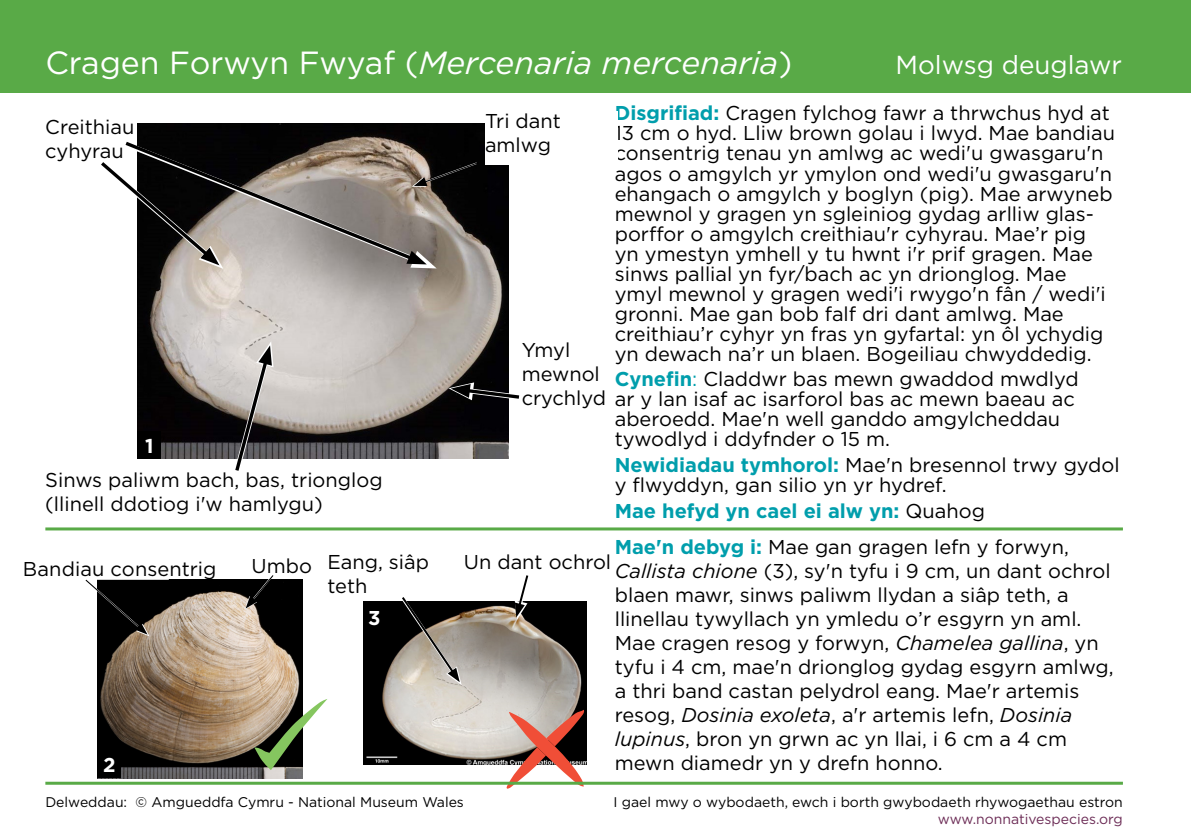
<style>
.page{position:relative;width:1191px;height:840px;background:#fff}
.page>*{position:absolute;margin:0;border:0;box-sizing:border-box;transform-origin:0 0}
.t1{font:italic 32px "Gotham";color:#fff}
.t2{font:26px "Gotham";color:#fff}
.t3{font:20px/24px "Gotham";color:#000}
.t4{font:700 20px "Gotham";color:#009eac}
.t5{font:700 20px "Gotham";color:#fff}
.t6{font:14px "Gotham";color:#000}
.t7{font:14px "Gotham";color:#6c2c56}
.s1{font-style:normal}
.s2{font-weight:700;color:#009eac}
.s3{color:#009eac}
.s4{font-weight:400;color:#000}
.s5{font-style:italic}
</style>
<div class="page">
<img style="left:137px;top:124px;width:371px;height:334px">
<img style="left:364px;top:601px;width:222px;height:162px">
<img style="left:98px;top:579px;width:205px;height:199px">
<div style="left:0;top:0;width:1191px;height:93px;background:#59aa47"></div>
<svg style="left:505px;top:709px;width:80px;height:79px"></svg>
<svg style="left:400px;top:597px;width:61px;height:87px;background:#7f7a71"></svg>
<hr style="left:45px;top:527px;width:1078px;height:3px;background:#59aa47">
<hr style="left:45px;top:781px;width:1078px;height:3px;background:#59aa47">
<svg style="left:85px;top:579px;width:65px;height:57px"></svg>
<svg style="left:245px;top:575px;width:29px;height:34px"></svg>
<div style="left:137px;top:431px;width:24px;height:27px;background:#000"></div>
<div style="left:363px;top:602px;width:22px;height:28px;background:#000"></div>
<div style="left:98px;top:749px;width:23px;height:28px;background:#000"></div>
<div style="left:485px;top:111px;width:132px;height:54px;background:#fff"></div>
<svg style="left:101px;top:139px;width:379px;height:130px;background:#75706b"></svg>
<svg style="left:232px;top:341px;width:41px;height:130px;background:#969290"></svg>
<svg style="left:448px;top:382px;width:72px;height:20px"></svg>
<svg style="left:254px;top:698px;width:73px;height:71px"></svg>
<svg style="left:515px;top:575px;width:15px;height:44px"></svg>
<h1 class="t1" style="left:45px;top:42px;width:748px"><span class="s1">Cragen Forwyn Fwyaf (</span>Mercenaria mercenaria<span class="s1">)</span></h1>
<h2 class="t2" style="left:895px;top:48px;width:228px">Molwsg deuglawr</h2>
<p class="t3" style="left:45px;top:115px;width:91px">Creithiau cyhyrau</p>
<p class="t5" style="left:145px;top:432px;width:10px">1</p>
<p class="t3" style="left:45px;top:467px;width:339px">Sinws paliwm bach, bas, trionglog (llinell ddotiog i'w hamlygu)</p>
<p class="t3" style="left:23px;top:555px;width:195px">Bandiau consentrig</p>
<p class="t3" style="left:252px;top:553px;width:62px">Umbo</p>
<p class="t3" style="left:327px;top:549px;width:103px">Eang, siâp teth</p>
<p class="t5" style="left:368px;top:604px;width:14px">3</p>
<p class="t5" style="left:103px;top:751px;width:14px">2</p>
<p class="t3" style="left:615px;top:103px;width:502px;line-height:20px"><span class="s2">Disgrifiad:</span> Cragen fylchog fawr a thrwchus hyd at 13 cm o hyd. Lliw brown golau i lwyd. Mae bandiau consentrig tenau yn amlwg ac wedi'u gwasgaru'n agos o amgylch yr ymylon ond wedi'u gwasgaru'n ehangach o amgylch y boglyn (pig). Mae arwyneb mewnol y gragen yn sgleiniog gydag arlliw glas&shy;porffor o amgylch creithiau'r cyhyrau. Mae’r pig yn ymestyn ymhell y tu hwnt i'r prif gragen. Mae sinws pallial yn fyr/bach ac yn drionglog. Mae ymyl mewnol y gragen wedi'i rwygo'n fân / wedi'i gronni. Mae gan bob falf dri dant amlwg. Mae creithiau’r cyhyr yn fras yn gyfartal: yn ôl ychydig yn dewach na’r un blaen. Bogeiliau chwyddedig.</p>
<p class="t3" style="left:615px;top:366px;width:465px"><span class="s2">Cynefin</span><span class="s3">:</span> Claddwr bas mewn gwaddod mwdlyd</p>
<p class="t3" style="left:522px;top:386px;width:554px">crychlyd ar y lan isaf ac isarforol bas ac mewn baeau ac</p>
<p class="t3" style="left:615px;top:406px;width:447px">aberoedd. Mae'n well ganddo amgylcheddau</p>
<p class="t3" style="left:615px;top:426px;width:277px">tywodlyd i ddyfnder o 15 m.</p>
<p class="t3" style="left:615px;top:454px;width:506px;line-height:20px"><span class="s2">Newidiadau tymhorol:</span> Mae'n bresennol trwy gydol y flwyddyn, gan silio yn yr hydref.</p>
<p class="t4" style="left:615px;top:497px;width:372px">Mae hefyd yn cael ei alw yn: <span class="s4">Quahog</span></p>
<p class="t3" style="left:485px;top:108px;width:77px">Tri dant amlwg</p>
<p class="t3" style="left:522px;top:337px;width:80px">Ymyl mewnol</p>
<p class="t3" style="left:615px;top:534px;width:500px"><span class="s2">Mae'n debyg i:</span> Mae gan gragen lefn y forwyn, <span class="s5">Callista chione</span> (3), sy'n tyfu i 9 cm, un dant ochrol blaen mawr, sinws paliwm llydan a siâp teth, a llinellau tywyllach yn ymledu o’r esgyrn yn aml.<br>Mae cragen resog y forwyn, <span class="s5">Chamelea gallina</span>, yn tyfu i 4 cm, mae'n drionglog gydag esgyrn amlwg, a thri band castan pelydrol eang. Mae'r artemis resog, <span class="s5">Dosinia exoleta</span>, a'r artemis lefn, <span class="s5">Dosinia lupinus</span>, bron yn grwn ac yn llai, i 6 cm a 4 cm mewn diamedr yn y drefn honno.</p>
<p class="t3" style="left:464px;top:549px;width:149px">Un dant ochrol</p>
<p class="t6" style="left:45px;top:792px;width:420px">Delweddau: © Amgueddfa Cymru - National Museum Wales</p>
<p class="t6" style="left:613px;top:792px;width:511px">I gael mwy o wybodaeth, ewch i borth gwybodaeth rhywogaethau estron</p>
<p class="t7" style="left:937px;top:809px;width:187px">www.nonnativespecies.org</p>
</div>
